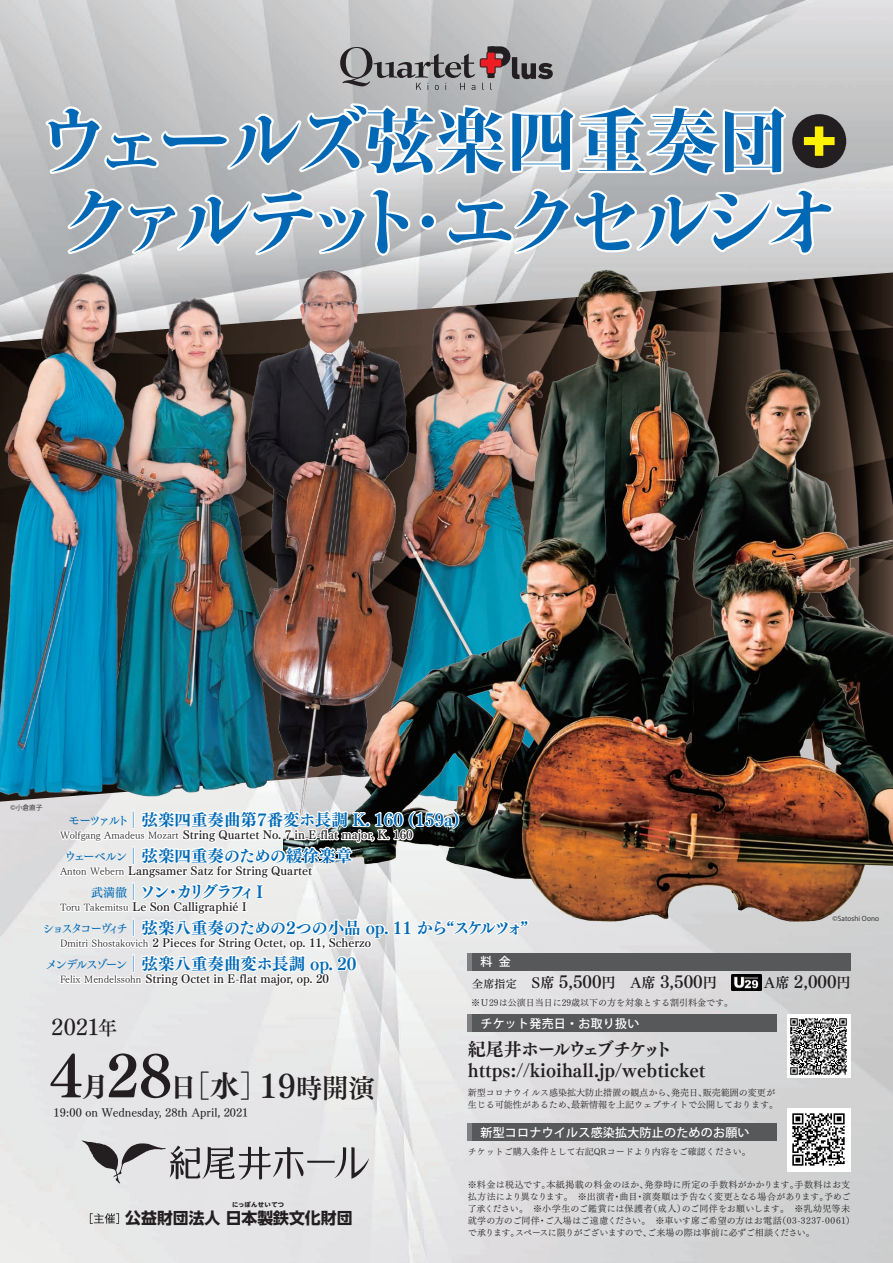
<style>
.page{position:relative;width:893px;height:1263px;background:#fff}
.page>*{position:absolute;margin:0;border:0;box-sizing:border-box;transform-origin:0 0}
.t1{font:800 70.5px/81px "Kocho Std";letter-spacing:-.055em;color:#0168b5;text-align:center}
.t2{font:56.4px "Tsuku Min Pro E";color:#231f20}
.t3{font:22.8px "Tsuku Min Pro D";color:#231f20}
.t4{font:18px/21px "Tsuku Min Pro E";color:#231f20}
.t5{font:16.65px "Tsuku Min Pro B";color:#231f20}
.t6{font:16.5px/36px "Tsuku Min Pro E";color:#016ab6}
.t7{font:700 15.9px "UD Shin Go NT Pro";color:#231f20}
.t8{font:500 12px "Koz Go Pr 6 N";letter-spacing:.02em;color:#fff}
.t9{font:12px "Tsuku Min Pro D";letter-spacing:-.18em;color:#016ab6}
.t10{font:12px "Tsuku Min Pro D";letter-spacing:-.18em;color:#016ab6;scale:.96 1}
.t11{font:11.55px "Tsuku Min Pro D";color:#231f20}
.t12{font:11.4px "Tsuku Min Pro B";color:#231f20}
.t13{font:10.95px "Tsuku Min Pro D";color:#231f20}
.t14{font:9px/12px "Tsuku Min Pro R";color:#231f20}
.t15{font:6.75px "Koz Go Pro";letter-spacing:.015em;color:#231f20}
.t16{font:700 6.3px "UD Shin Go NT Pro";letter-spacing:.05em;color:#231f20}
.s1{font-family:"Tsuku Min Pro L";font-size:10.05px}
.s2{font-size:14.25px}
.s3{font-size:18.9px}
.s4{font-size:26.55px}
.s5{font-size:29.85px}
.s6{font-family:"Tsuku Min Pro B";font-size:31.95px}
.s7{font-family:"Tsuku Min Pro B";font-size:26.25px}
</style>
<div class="page">
<img style="left:0;top:0;width:893px;height:1263px">
<img style="left:0;top:252px;width:284px;height:568px">
<img style="left:284px;top:91px;width:609px;height:850px">
<hr style="left:307px;top:1161px;width:28px;height:2px;background:#231f20">
<svg style="left:334px;top:1147px;width:35px;height:32px"></svg>
<svg style="left:81px;top:1140px;width:223px;height:43px"></svg>
<svg style="left:58px;top:755px;width:472px;height:306px"></svg>
<div style="left:792px;top:114px;width:54px;height:54px;background:#231f20;border-radius:50%"></div>
<svg style="left:90px;top:1213px;width:29px;height:11px"></svg>
<img style="left:787px;top:1014px;width:63px;height:64px">
<img style="left:787px;top:1108px;width:63px;height:64px">
<img style="left:731px;top:974px;width:30px;height:16px">
<div style="left:468px;top:953px;width:382px;height:17px;background:#57585a"></div>
<hr style="left:468px;top:953px;width:4px;height:17px;background:#7e8083">
<div style="left:468px;top:1014px;width:309px;height:17px;background:#57585a"></div>
<hr style="left:468px;top:1014px;width:4px;height:17px;background:#7e8083">
<div style="left:468px;top:1123px;width:309px;height:17px;background:#57585a"></div>
<hr style="left:468px;top:1123px;width:4px;height:17px;background:#7e8083">
<svg style="left:38px;top:46px;width:798px;height:213px"></svg>
<h1 class="t1" style="left:38px;top:91px;width:822px">ウェールズ弦楽四重奏団　クァルテット・エクセルシオ</h1>
<p class="t15" style="left:11px;top:803px;width:33px">©小倉直子</p>
<h3 class="t6" style="left:125px;top:801px;width:405px">│弦楽四重奏曲第7番変ホ長調 K. 160 (159a)<br>│弦楽四重奏のための緩徐楽章<br>│ソン・カリグラフィⅠ<br>│弦楽八重奏のための2つの小品 op. 11 から“スケルツォ” │弦楽八重奏曲変ホ長調 op. 20</h3>
<h3 class="t9" style="left:68px;top:810px;width:63px">モーツァルト</h3>
<h3 class="t9" style="left:65px;top:846px;width:65px">ウェーベルン</h3>
<h3 class="t9" style="left:91px;top:882px;width:37px">武満徹</h3>
<h3 class="t10" style="left:43px;top:918px;width:90px">ショスタコーヴィチ</h3>
<h3 class="t9" style="left:46px;top:954px;width:84px">メンデルスゾーン</h3>
<p class="t12" style="left:60px;top:826px;width:354px"><span class="s1">Wolfgang Amadeus Mozart</span> String Quartet No. 7 in E-flat major, K. 160</p>
<p class="t12" style="left:60px;top:862px;width:254px"><span class="s1">Anton Webern</span> Langsamer Satz for String Quartet</p>
<p class="t12" style="left:60px;top:898px;width:188px"><span class="s1">Toru Takemitsu</span> Le Son Calligraphié I</p>
<p class="t12" style="left:60px;top:934px;width:313px"><span class="s1">Dmitri Shostakovich</span> 2 Pieces for String Octet, op. 11, Scherzo</p>
<p class="t12" style="left:60px;top:970px;width:271px"><span class="s1">Felix Mendelssohn</span> String Octet in E-flat major, op. 20</p>
<p class="t15" style="left:833px;top:914px;width:48px">©Satoshi Oono</p>
<h3 class="t8" style="left:480px;top:955px;width:32px">料金</h3>
<h3 class="t5" style="left:532px;top:969px;width:321px"><span class="s2">S席</span> 5,500<span class="s2">円　A席</span> 3,500<span class="s2">円　　　A席</span> 2,000<span class="s2">円</span></h3>
<p class="t13" style="left:472px;top:974px;width:46px">全席指定</p>
<h3 class="t3" style="left:51px;top:1007px;width:68px">2021<span class="s3">年</span></h3>
<h2 class="t2" style="left:50px;top:1031px;width:326px">4<span class="s4">月</span>28<span class="s4">日</span><span class="s5">［水］</span><span class="s6">19</span><span class="s7">時開演</span></h2>
<p class="t11" style="left:54px;top:1103px;width:196px">19:00 on Wednesday, 28th April, 2021</p>
<p class="t16" style="left:232px;top:1199px;width:54px">にっぽんせいてつ</p>
<h3 class="t7" style="left:125px;top:1205px;width:229px">公益財団法人 日本製鉄文化財団</h3>
<p class="t14" style="left:471px;top:996px;width:263px">※Ｕ29は公演日当日に29歳以下の方を対象とする割引料金です。</p>
<h3 class="t8" style="left:480px;top:1016px;width:160px">チケット発売日・お取り扱い</h3>
<h3 class="t4" style="left:468px;top:1038px;width:239px">紀尾井ホールウェブチケットhttps://kioihall.jp/webticket</h3>
<p class="t14" style="left:468px;top:1085px;width:312px">新型コロナウイルス感染拡大防止措置の観点から、発売日、販売範囲の変更が生じる可能性があるため、最新情報を上記ウェブサイトで公開しております。</p>
<p class="t14" style="left:468px;top:1145px;width:284px">チケットご購入条件として右記QRコードより内容をご確認ください。</p>
<h3 class="t8" style="left:480px;top:1125px;width:271px">新型コロナウイルス感染拡大防止のためのお願い</h3>
<p class="t14" style="left:468px;top:1177px;width:389px">※料金は税込です。本紙掲載の料金のほか、発券時に所定の手数料がかかります。手数料はお支払方法により異なります。　※出演者・曲目・演奏順は予告なく変更となる場合があります。予めご了承ください。　※小学生のご鑑賞には保護者（成人）のご同伴をお願いします。　※乳幼児等未就学の方のご同伴・ご入場はご遠慮ください。　※車いす席ご希望の方はお電話（03-3237-0061）で承ります。スペースに限りがございますので、ご来場の際は事前に必ずご相談ください。</p>
</div>
